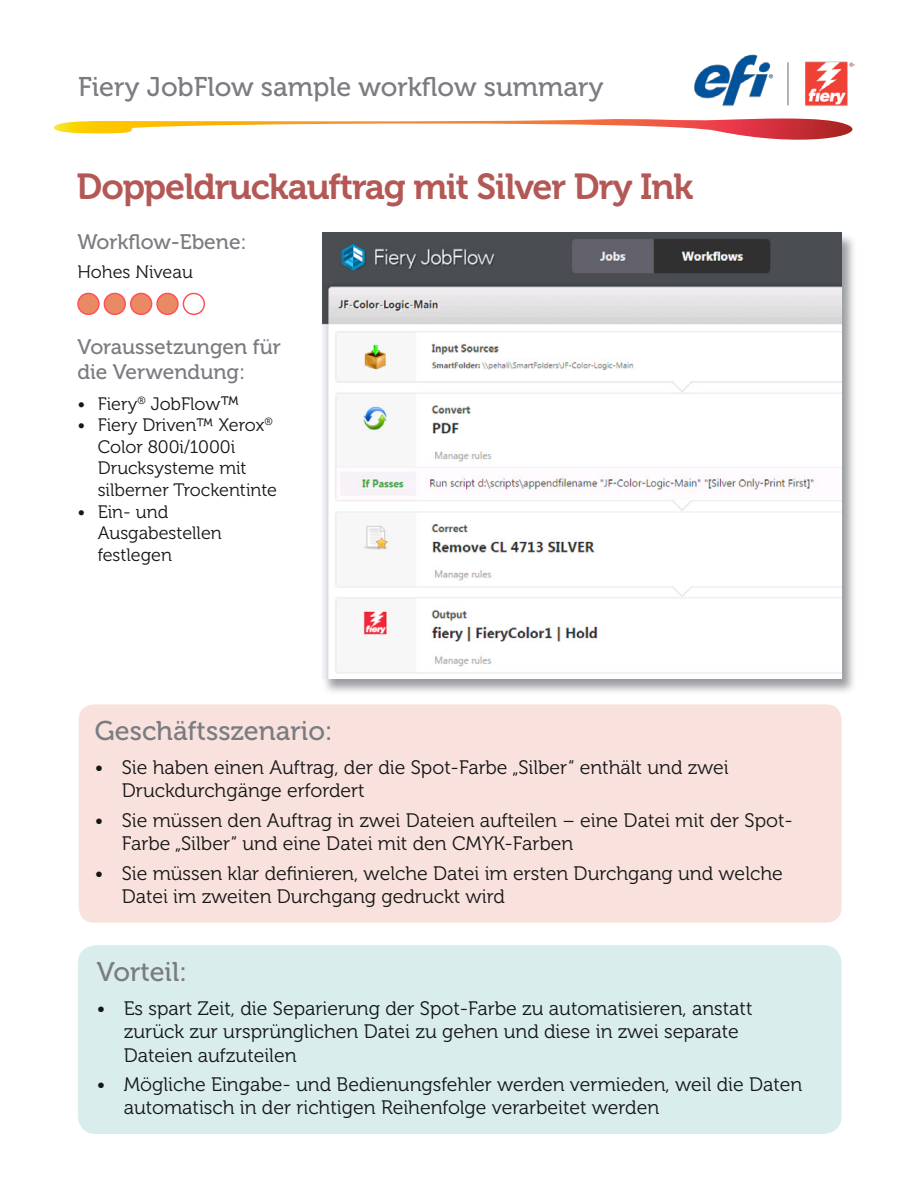
<style>
.page{position:relative;width:918px;height:1188px;background:#fff}
.page>*{position:absolute;margin:0;border:0;box-sizing:border-box;transform-origin:0 0}
.t1{font:36px "Museo 700";letter-spacing:-.03em;color:#b35855}
.t2{font:27px "Museo 500";color:#7a7c81}
.t3{font:21px/25.2px "Museo 500";color:#7a7c81}
.t4{font:19.5px/23.4px "Museo 300";color:#151616}
.t5{font:18px/21.6px "Museo 300";color:#151616}
.s1{font-size:19.5px}
</style>
<div class="page">
<svg style="left:54px;top:118px;width:799px;height:22px"></svg>
<img style="left:694px;top:54px;width:161px;height:52px">
<div style="left:78px;top:945px;width:764px;height:189px;background:#d9eded;border-radius:18px"></div>
<div style="left:79px;top:704px;width:763px;height:219px;background:#f9e2dd;border-radius:15px"></div>
<div style="left:78px;top:293px;width:21px;height:21px;background:#ea8a64;border-radius:50%"></div>
<div style="left:77px;top:293px;width:23px;height:22px;border:2px solid #ff5057;border-radius:50%"></div>
<div style="left:131px;top:293px;width:21px;height:21px;background:#ea8a64;border-radius:50%"></div>
<div style="left:130px;top:293px;width:22px;height:22px;border:2px solid #ff5057;border-radius:50%"></div>
<div style="left:104px;top:293px;width:21px;height:21px;background:#ea8a64;border-radius:50%"></div>
<div style="left:104px;top:293px;width:22px;height:22px;border:2px solid #ff5057;border-radius:50%"></div>
<div style="left:157px;top:293px;width:21px;height:21px;background:#ea8a64;border-radius:50%"></div>
<div style="left:156px;top:293px;width:23px;height:22px;border:2px solid #ff5057;border-radius:50%"></div>
<div style="left:183px;top:293px;width:22px;height:22px;border:2px solid #ff5057;border-radius:50%"></div>
<div style="left:321px;top:232px;width:536px;height:463px;background:#7a7c81;opacity:.75"></div>
<img style="left:322px;top:233px;width:520px;height:446px">
<h2 class="t2" style="left:78px;top:72px;width:527px">Fiery JobFlow sample workflow summary</h2>
<h1 class="t1" style="left:76px;top:166px;width:618px">Doppeldruckauftrag mit Silver Dry Ink</h1>
<p class="t3" style="left:77px;top:229px;width:171px">Workflow-Ebene:</p>
<p class="t5" style="left:77px;top:261px;width:117px">Hohes Niveau</p>
<p class="t3" style="left:77px;top:334px;width:205px">Voraussetzungen für die Verwendung:</p>
<p class="t5" style="left:77px;top:393px;width:163px">• Fiery<sup>®</sup> JobFlow<span class="s1">™</span></p>
<p class="t5" style="left:98px;top:415px;width:181px;text-indent:-20px">• Fiery Driven™ Xerox<sup>®<br></sup>Color 800i/1000i<br>Drucksysteme mit silberner Trockentinte</p>
<p class="t5" style="left:98px;top:501px;width:126px;text-indent:-20px">• Ein- und<br>Ausgabestellen festlegen</p>
<h2 class="t2" style="left:95px;top:716px;width:240px">Geschäftsszenario:</h2>
<p class="t4" style="left:122px;top:756px;width:609px;text-indent:-27px">• Sie haben einen Auftrag, der die Spot-Farbe „Silber“ enthält und zwei<br>Druckdurchgänge erfordert</p>
<p class="t4" style="left:122px;top:809px;width:673px;text-indent:-27px">• Sie müssen den Auftrag in zwei Dateien aufteilen – eine Datei mit der Spot-<br>Farbe „Silber“ und eine Datei mit den CMYK-Farben</p>
<p class="t4" style="left:122px;top:862px;width:663px;text-indent:-27px">• Sie müssen klar definieren, welche Datei im ersten Durchgang und welche<br>Datei im zweiten Durchgang gedruckt wird</p>
<h2 class="t2" style="left:97px;top:957px;width:92px">Vorteil:</h2>
<p class="t4" style="left:124px;top:997px;width:630px;text-indent:-27px">• Es spart Zeit, die Separierung der Spot-Farbe zu automatisieren, anstatt zurück zur ursprünglichen Datei zu gehen und diese in zwei separate<br>Dateien aufzuteilen</p>
<p class="t4" style="left:124px;top:1073px;width:680px;text-indent:-27px">• Mögliche Eingabe- und Bedienungsfehler werden vermieden, weil die Daten automatisch in der richtigen Reihenfolge verarbeitet werden</p>
</div>
